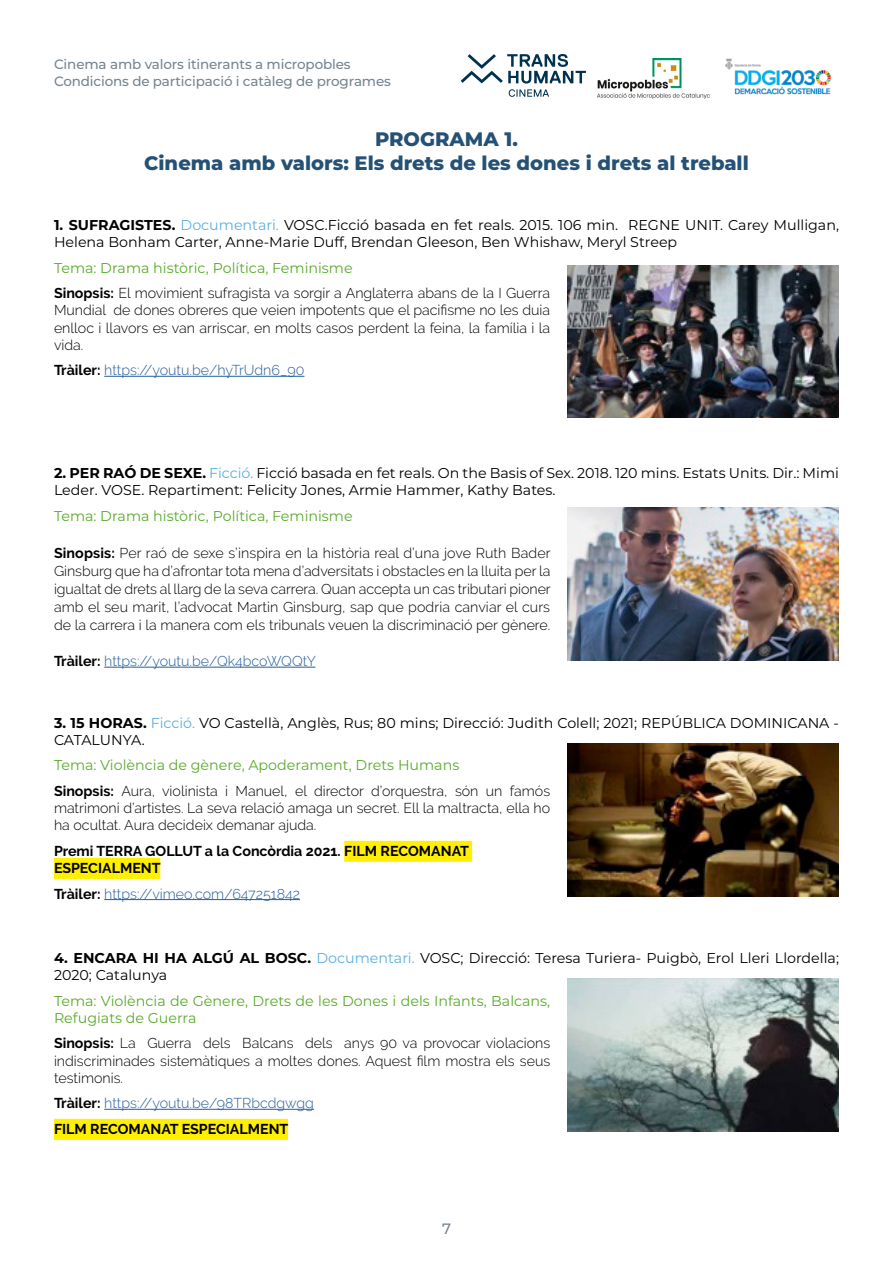
<style>
.page{position:relative;width:893px;height:1263px;background:#fff}
.page>*{position:absolute;margin:0;border:0;box-sizing:border-box;transform-origin:0 0}
.t1{font:800 19.5px "Montserrat";color:#245175}
.t2{font:500 15px "Montserrat";color:#768590}
._2__TXT_PÁRRAFO{font:300 14.25px/17.1px "Raleway";color:#000;text-align:justify}
.t3{font:14.25px/17.1px "Montserrat";color:#000}
.t4{font:14.25px/17.1px "Montserrat";color:#59ac2a}
._2__TXT_PÁRRAFO-2{font:300 14.25px "Raleway";color:#245d9c}
.Bold{font:700 14.25px/17.1px "Raleway";color:#000}
.t5{font:500 13.5px/16.2px "Montserrat";letter-spacing:-.01em;color:#768590}
.s1{font-weight:700}
.s2{color:#5dafdf}
.s3{font-weight:700;color:#000}
</style>
<div class="page">
<hr style="left:104px;top:376px;width:200px;height:1px;background:#245d9c">
<img style="left:567px;top:265px;width:272px;height:153px">
<svg style="left:461px;top:54px;width:125px;height:43px"></svg>
<img style="left:725px;top:58px;width:106px;height:37px">
<img style="left:597px;top:59px;width:112px;height:39px">
<div style="left:344px;top:841px;width:128px;height:21px;background:#ffef00"></div>
<div style="left:54px;top:858px;width:106px;height:21px;background:#ffef00"></div>
<hr style="left:104px;top:899px;width:196px;height:1px;background:#245d9c">
<img style="left:567px;top:744px;width:272px;height:152px">
<hr style="left:104px;top:1109px;width:210px;height:1px;background:#245d9c">
<div style="left:54px;top:1119px;width:234px;height:21px;background:#ffef00"></div>
<img style="left:567px;top:979px;width:272px;height:153px">
<hr style="left:104px;top:667px;width:211px;height:1px;background:#245d9c">
<img style="left:567px;top:508px;width:272px;height:153px">
<p class="t5" style="left:54px;top:56px;width:339px">Cinema amb valors itinerants a micropobles<br>Condicions de participació i catàleg de programes</p>
<p class="t1" style="left:375px;top:125px;width:144px">PROGRAMA 1.</p>
<p class="t1" style="left:144px;top:149px;width:606px">Cinema amb valors: Els drets de les dones i drets al treball</p>
<p class="t3" style="left:54px;top:216px;width:786px"><span class="s1">1. SUFRAGISTES.</span> <span class="s2">Documentari.</span> VOSC.Ficció basada en fet reals. 2015. 106 min. REGNE UNIT. Carey Mulligan,<br>Helena Bonham Carter, Anne-Marie Duff, Brendan Gleeson, Ben Whishaw, Meryl Streep</p>
<p class="t4" style="left:54px;top:259px;width:300px">Tema: Drama històric, Política, Feminisme</p>
<p class="_2__TXT_PÁRRAFO" style="left:54px;top:285px;width:498px"><span class="s1">Sinopsis:</span> El movimient sufragista va sorgir a Anglaterra abans de la I Guerra Mundial de dones obreres que veien impotents que el pacifisme no les duia enlloc i llavors es van arriscar, en molts casos perdent la feina, la família i la vida.</p>
<p class="_2__TXT_PÁRRAFO-2" style="left:54px;top:362px;width:252px"><span class="s3">Tràiler:</span> https://youtu.be/hyTrUdn6_90</p>
<p class="t3" style="left:54px;top:464px;width:786px"><span class="s1">2. PER RAÓ DE SEXE.</span> <span class="s2">Ficció.</span> Ficció basada en fet reals. On the Basis of Sex. 2018. 120 mins. Estats Units. Dir.: Mimi<br>Leder. VOSE. Repartiment: Felicity Jones, Armie Hammer, Kathy Bates.</p>
<p class="t4" style="left:54px;top:507px;width:300px">Tema: Drama històric, Política, Feminisme</p>
<p class="_2__TXT_PÁRRAFO" style="left:54px;top:544px;width:498px;line-height:18px"><span class="s1">Sinopsis:</span> Per raó de sexe s’inspira en la història real d’una jove Ruth Bader Ginsburg que ha d’afrontar tota mena d’adversitats i obstacles en la lluita per la igualtat de drets al llarg de la seva carrera. Quan accepta un cas tributari pioner amb el seu marit, l’advocat Martin Ginsburg, sap que podria canviar el curs de la carrera i la manera com els tribunals veuen la discriminació per gènere.</p>
<p class="_2__TXT_PÁRRAFO-2" style="left:54px;top:653px;width:263px"><span class="s3">Tràiler:</span> https://youtu.be/Qk4bcoWQQtY</p>
<p class="t3" style="left:54px;top:713px;width:786px"><span class="s1">3. 15 HORAS.</span> <span class="s2">Ficció.</span> VO Castellà, Anglès, Rus; 80 mins; Direcció: Judith Colell; 2021; REPÚBLICA DOMINICANA -<br>CATALUNYA.</p>
<p class="t4" style="left:54px;top:756px;width:407px">Tema: Violència de gènere, Apoderament, Drets Humans</p>
<p class="_2__TXT_PÁRRAFO" style="left:54px;top:782px;width:498px"><span class="s1">Sinopsis:</span> Aura, violinista i Manuel, el director d’orquestra, són un famós matrimoni d’artistes. La seva relació amaga un secret. Ell la maltracta, ella ho ha ocultat. Aura decideix demanar ajuda.</p>
<p class="Bold" style="left:54px;top:842px;width:417px">Premi TERRA GOLLUT a la Concòrdia 2021. FILM RECOMANAT<br>ESPECIALMENT</p>
<p class="_2__TXT_PÁRRAFO-2" style="left:54px;top:885px;width:247px"><span class="s3">Tràiler:</span> https://vimeo.com/647251842</p>
<p class="t3" style="left:54px;top:949px;width:786px"><span class="s1">4. ENCARA HI HA ALGÚ AL BOSC.</span> <span class="s2">Documentari.</span> VOSC; Direcció: Teresa Turiera- Puigbò, Erol Lleri Llordella;<br>2020; Catalunya</p>
<p class="t4" style="left:54px;top:991px;width:498px">Tema: Violència de Gènere, Drets de les Dones i dels Infants, Balcans,<br>Refugiats de Guerra</p>
<p class="_2__TXT_PÁRRAFO" style="left:54px;top:1035px;width:498px"><span class="s1">Sinopsis:</span> La Guerra dels Balcans dels anys 90 va provocar violacions indiscriminades sistemàtiques a moltes dones. Aquest film mostra els seus testimonis.</p>
<p class="_2__TXT_PÁRRAFO-2" style="left:54px;top:1095px;width:261px"><span class="s3">Tràiler:</span> https://youtu.be/98TRbcdgwgg</p>
<p class="Bold" style="left:54px;top:1120px;width:236px">FILM RECOMANAT ESPECIALMENT</p>
<p class="t2" style="left:442px;top:1218px;width:10px">7</p>
</div>
